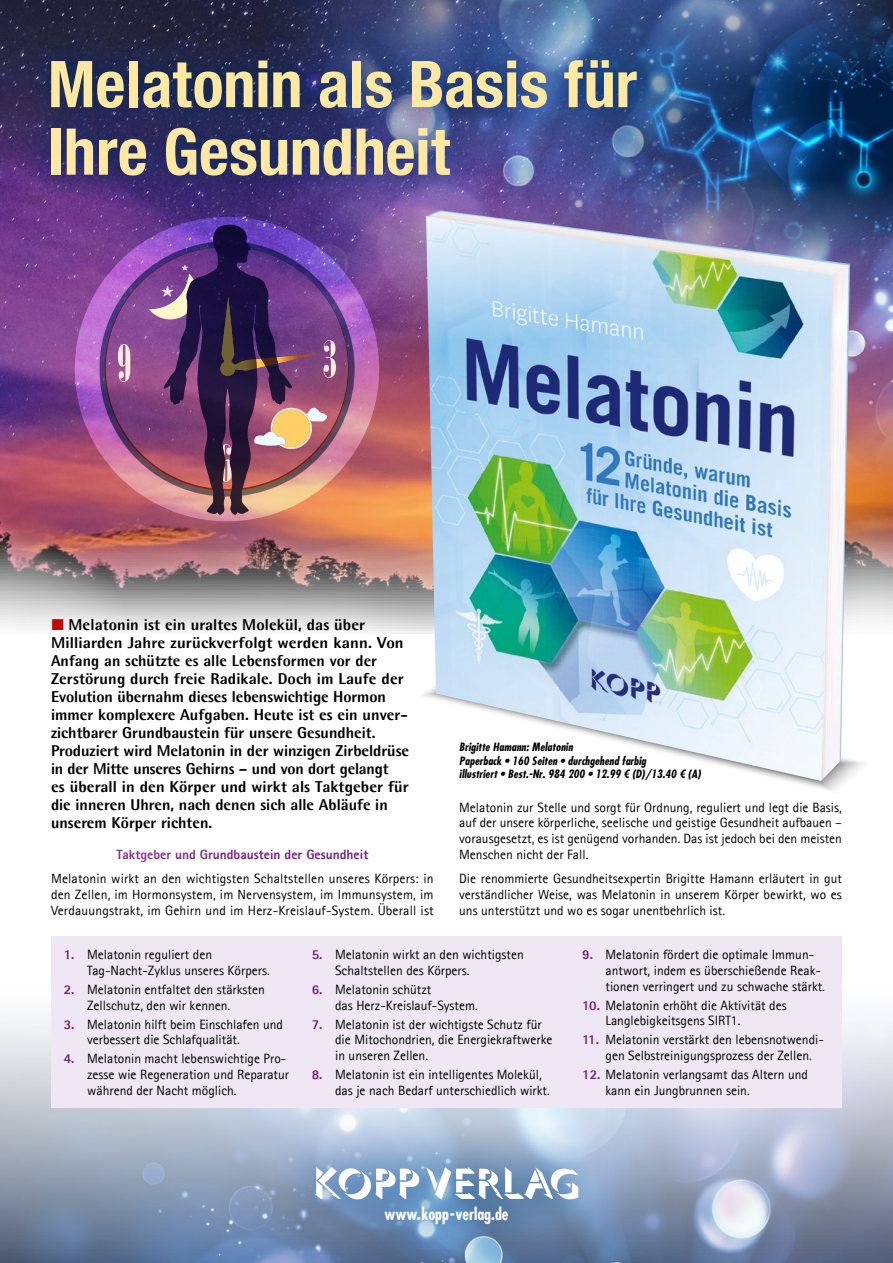
<style>
.page{position:relative;width:893px;height:1263px;background:#fff}
.page>*{position:absolute;margin:0;border:0;box-sizing:border-box;transform-origin:0 0}
.t1{font:700 condensed 64.5px/67.5px "Helvetica Neue LT";color:#ffe9a2}
.t2{font:700 condensed 16.5px "Futura LT";color:#fff;scale:.96 1}
.t3{font:800 15.75px/18px "Agfa Rotis Semisans";color:#000}
.t4{font:13.5px/15.8px "Agfa Rotis Sans Serif";color:#000}
.t5{font:800 13.5px "Agfa Rotis Sans Serif";color:#751d82}
.t6{font:italic 700 condensed 11.25px/13.5px "Futura LT";letter-spacing:.005em;color:#000}
.s1{font-family:"Mathematical Pi Six";font-weight:400;color:#c20708}
.s2{font-weight:800;color:#751d82}
</style>
<div class="page">
<img style="left:0;top:0;width:426px;height:573px">
<img style="left:0;top:523px;width:138px;height:103px">
<img style="left:249px;top:0;width:644px;height:380px">
<img style="left:850px;top:262px;width:43px;height:247px">
<img style="left:0;top:1018px;width:893px;height:245px">
<svg style="left:850px;top:509px;width:43px;height:113px;background:#bfa397"></svg>
<svg style="left:75px;top:217px;width:304px;height:304px;background:#a25a8f"></svg>
<svg style="left:100px;top:242px;width:254px;height:254px;background:#9e5b94"></svg>
<svg style="left:105px;top:247px;width:244px;height:244px;background:#975492"></svg>
<svg style="left:118px;top:344px;width:12px;height:38px"></svg>
<img style="left:149px;top:224px;width:187px;height:291px">
<div style="left:51px;top:936px;width:791px;height:171px;background:#efe8f4"></div>
<img style="left:548px;top:6px;width:345px;height:256px">
<div style="left:270px;top:1122px;width:353px;height:141px;background:#004f98;opacity:.75"></div>
<svg style="left:315px;top:1167px;width:263px;height:32px"></svg>
<svg style="left:791px;top:759px;width:74px;height:32px"></svg>
<img style="left:426px;top:210px;width:424px;height:571px">
<div style="left:23px;top:32px;width:641px;height:171px;background:#002c62;opacity:.75"></div>
<div style="left:5px;top:573px;width:448px;height:303px;background:#fff;opacity:.75"></div>
<h1 class="t1" style="left:47px;top:50px;width:591px">Melatonin als Basis für<br>Ihre Gesundheit</h1>
<p class="t3" style="left:51px;top:615px;width:360px"><span class="s1">j</span> Melatonin ist ein uraltes Molekül, das über Milliarden Jahre zurückverfolgt werden kann. Von Anfang an schützte es alle Lebensformen vor der Zerstörung durch freie Radikale. Doch im Laufe der Evolution übernahm dieses lebenswichtige Hormon immer komplexere Aufgaben. Heute ist es ein unver&shy;zichtbarer Grundbaustein für unsere Gesundheit.<br>Produziert wird Melatonin in der winzigen Zirbeldrüse in der Mitte unseres Gehirns – und von dort gelangt<br>es überall in den Körper und wirkt als Taktgeber für die inneren Uhren, nach denen sich alle Abläufe in unserem Körper richten.</p>
<p class="t5" style="left:116px;top:846px;width:253px">Taktgeber und Grundbaustein der Gesundheit</p>
<p class="t4" style="left:51px;top:871px;width:384px;text-align:justify">Melatonin wirkt an den wichtigsten Schaltstellen unseres Körpers: in den Zellen, im Hormonsystem, im Nervensystem, im Immunsystem, im Verdauungstrakt, im Gehirn und im Herz-Kreislauf-System. Überall ist</p>
<p class="t6" style="left:459px;top:740px;width:243px">Brigitte Hamann: Melatonin<br>Paperback • 160 Seiten • durchgehend farbig<br>illustriert • Best.-Nr. 984 200 • 12.99 € (D)/13.40 € (A)</p>
<p class="t4" style="left:459px;top:799px;width:384px;text-align:justify">Melatonin zur Stelle und sorgt für Ordnung, reguliert und legt die Basis, auf der unsere körperliche, seelische und geistige Gesundheit aufbauen – vorausgesetzt, es ist genügend vorhanden. Das ist jedoch bei den meisten Menschen nicht der Fall.</p>
<p class="t4" style="left:459px;top:871px;width:384px;text-align:justify">Die renommierte Gesundheitsexpertin Brigitte Hamann erläutert in gut verständlicher Weise, was Melatonin in unserem Körper bewirkt, wo es uns unterstützt und wo es sogar unentbehrlich ist.</p>
<p class="t4" style="left:87px;top:946px;width:184px;text-indent:-23px"><span class="s2">1.</span> Melatonin reguliert den<br>Tag-Nacht-Zyklus unseres Körpers.</p>
<p class="t4" style="left:87px;top:981px;width:179px;text-indent:-23px"><span class="s2">2.</span> Melatonin entfaltet den stärksten<br>Zellschutz, den wir kennen.</p>
<p class="t4" style="left:87px;top:1016px;width:197px;text-indent:-23px"><span class="s2">3.</span> Melatonin hilft beim Einschlafen und verbessert die Schlafqualität.</p>
<p class="t4" style="left:87px;top:1051px;width:203px;text-indent:-23px"><span class="s2">4.</span> Melatonin macht lebenswichtige Pro&shy;zesse wie Regeneration und Reparatur während der Nacht möglich.</p>
<p class="t4" style="left:335px;top:947px;width:190px;text-indent:-23px"><span class="s2">5.</span> Melatonin wirkt an den wichtigsten<br>Schaltstellen des Körpers.</p>
<p class="t4" style="left:335px;top:981px;width:144px;text-indent:-23px"><span class="s2">6.</span> Melatonin schützt<br>das Herz-Kreislauf-System.</p>
<p class="t4" style="left:335px;top:1016px;width:219px;text-indent:-23px"><span class="s2">7.</span> Melatonin ist der wichtigste Schutz für die Mitochondrien, die Energiekraftwerke in unseren Zellen.</p>
<p class="t4" style="left:335px;top:1066px;width:216px;text-indent:-23px"><span class="s2">8.</span> Melatonin ist ein intelligentes Molekül, das je nach Bedarf unterschiedlich wirkt.</p>
<p class="t4" style="left:605px;top:947px;width:221px;text-indent:-23px"><span class="s2">9.</span> Melatonin fördert die optimale Immun&shy;antwort, indem es überschießende Reak&shy;tionen verringert und zu schwache stärkt.</p>
<p class="t4" style="left:605px;top:997px;width:183px;text-indent:-23px"><span class="s2">10.</span> Melatonin erhöht die Aktivität des<br>Langlebigkeitsgens SIRT1.</p>
<p class="t4" style="left:606px;top:1032px;width:220px;text-indent:-23px"><span class="s2">11.</span> Melatonin verstärkt den lebensnotwendi&shy;gen Selbstreinigungsprozess der Zellen.</p>
<p class="t4" style="left:606px;top:1066px;width:204px;text-indent:-23px"><span class="s2">12.</span> Melatonin verlangsamt das Altern und kann ein Jungbrunnen sein.</p>
<p class="t2" style="left:384px;top:1204px;width:131px">www.kopp-verlag.de</p>
</div>
